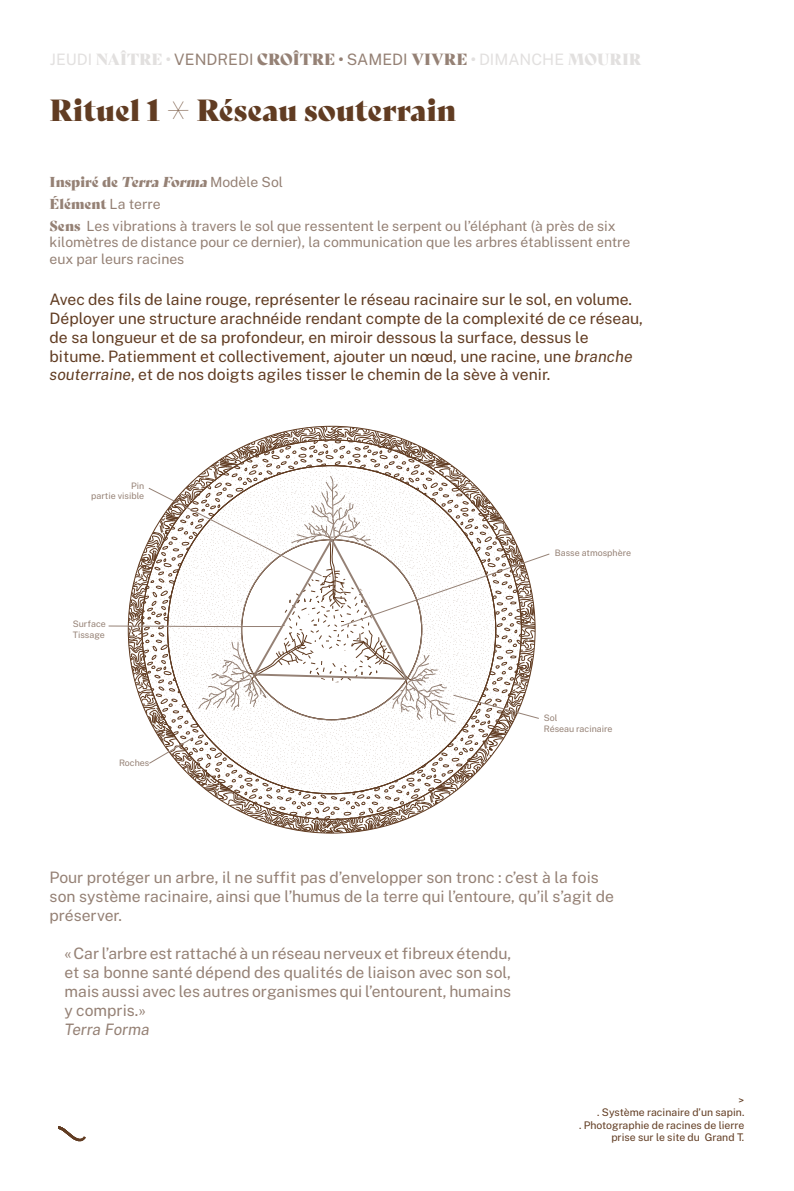
<style>
.page{position:relative;width:794px;height:1191px;background:#fff}
.page>*{position:absolute;margin:0;border:0;box-sizing:border-box;transform-origin:0 0}
.t1{font:29.75px "Bely Display";color:#613c22}
.t2{font:100 15.75px/18.9px "Public Sans";color:#613c22}
.t3{font:100 15.75px/18.9px "Public Sans";color:#958175}
.t4{font:15.75px "Bely Display";color:#e2e0df}
.t5{font:italic 100 15.75px "Public Sans";color:#958175}
.t6{font:100 14px/16.8px "Public Sans";color:#958175}
.t7{font:italic 14px "Bely Display";color:#958175}
.t8{font:14px "Bely Display";letter-spacing:-.005em;color:#958175}
.t9{font:100 10.5px/12.6px "Public Sans";color:#613c22;text-align:right}
.t10{font:100 8.92px/10.7px "Public Sans";color:#958175}
.s1{font-family:"Public Sans";font-weight:100}
.s2{font-family:"Public Sans";font-weight:100;color:#958175}
.s3{color:#958175}
.s4{font-style:normal}
.s5{font-family:"Public Sans";font-weight:100;font-style:normal}
.s6{font-family:"Bely Display";font-weight:400}
.s7{font-style:italic}
</style>
<div class="page">
<svg style="left:153px;top:426px;width:357px;height:407px"></svg>
<svg style="left:149px;top:736px;width:45px;height:28px"></svg>
<svg style="left:108px;top:476px;width:442px;height:253px"></svg>
<hr style="left:242px;top:626px;width:40px;height:1px;background:#958175">
<svg style="left:58px;top:1126px;width:28px;height:15px"></svg>
<p class="t4" style="left:50px;top:47px;width:593px"><span class="s1">JEUDI</span> NAÎTRE • <span class="s2">VENDREDI</span> <span class="s3">CROÎTRE •</span> <span class="s2">SAMEDI</span> <span class="s3">VIVRE</span> • <span class="s1">DIMANCHE</span> MOURIR</p>
<p class="t1" style="left:50px;top:86px;width:408px">Rituel 1 q Réseau souterrain</p>
<p class="t7" style="left:50px;top:171px;width:235px"><span class="s4">Inspiré de</span> Terra Forma<span class="s5">Modèle Sol</span></p>
<p class="t8" style="left:50px;top:192px;width:113px">Élément <span class="s1">La terre</span></p>
<p class="t6" style="left:50px;top:216px;width:582px"><span class="s6">Sens</span> Les vibrations à travers le sol que ressentent le serpent ou l’éléphant (à près de six kilomètres de distance pour ce dernier), la communication que les arbres établissent entre eux par leurs racines</p>
<p class="t2" style="left:50px;top:289px;width:595px">Avec des fils de laine rouge, représenter le réseau racinaire sur le sol, en volume.<br>Déployer une structure arachnéide rendant compte de la complexité de ce réseau, de sa longueur et de sa profondeur, en miroir dessous la surface, dessus le bitume. Patiemment et collectivement, ajouter un nœud, une racine, une <span class="s7">branche souterraine</span>, et de nos doigts agiles tisser le chemin de la sève à venir.</p>
<p class="t10" style="left:91px;top:479px;width:55px;text-align:right">Pin<br>partie visible</p>
<p class="t10" style="left:73px;top:618px;width:35px">Surface<br>Tissage</p>
<p class="t10" style="left:119px;top:756px;width:32px">Roches</p>
<p class="t10" style="left:555px;top:546px;width:78px">Basse atmosphère</p>
<p class="t10" style="left:544px;top:712px;width:70px">Sol<br>Réseau racinaire</p>
<p class="t3" style="left:50px;top:867px;width:566px">Pour protéger un arbre, il ne suffit pas d’envelopper son tronc : c’est à la fois son système racinaire, ainsi que l’humus de la terre qui l’entoure, qu’il s’agit de préserver.</p>
<p class="t3" style="left:64px;top:943px;width:448px;text-align:justify">«Car l’arbre est rattaché à un réseau nerveux et fibreux étendu, et sa bonne santé dépend des qualités de liaison avec son sol, mais aussi avec les autres organismes qui l’entourent, humains y compris.»</p>
<p class="t5" style="left:64px;top:1018px;width:87px">Terra Forma</p>
<p class="t9" style="left:738px;top:1092px;width:7px">&gt;</p>
<p class="t9" style="left:597px;top:1105px;width:149px">. Système racinaire d’un sapin.</p>
<p class="t9" style="left:579px;top:1118px;width:167px">. Photographie de racines de lierre prise sur le site du Grand T.</p>
</div>
